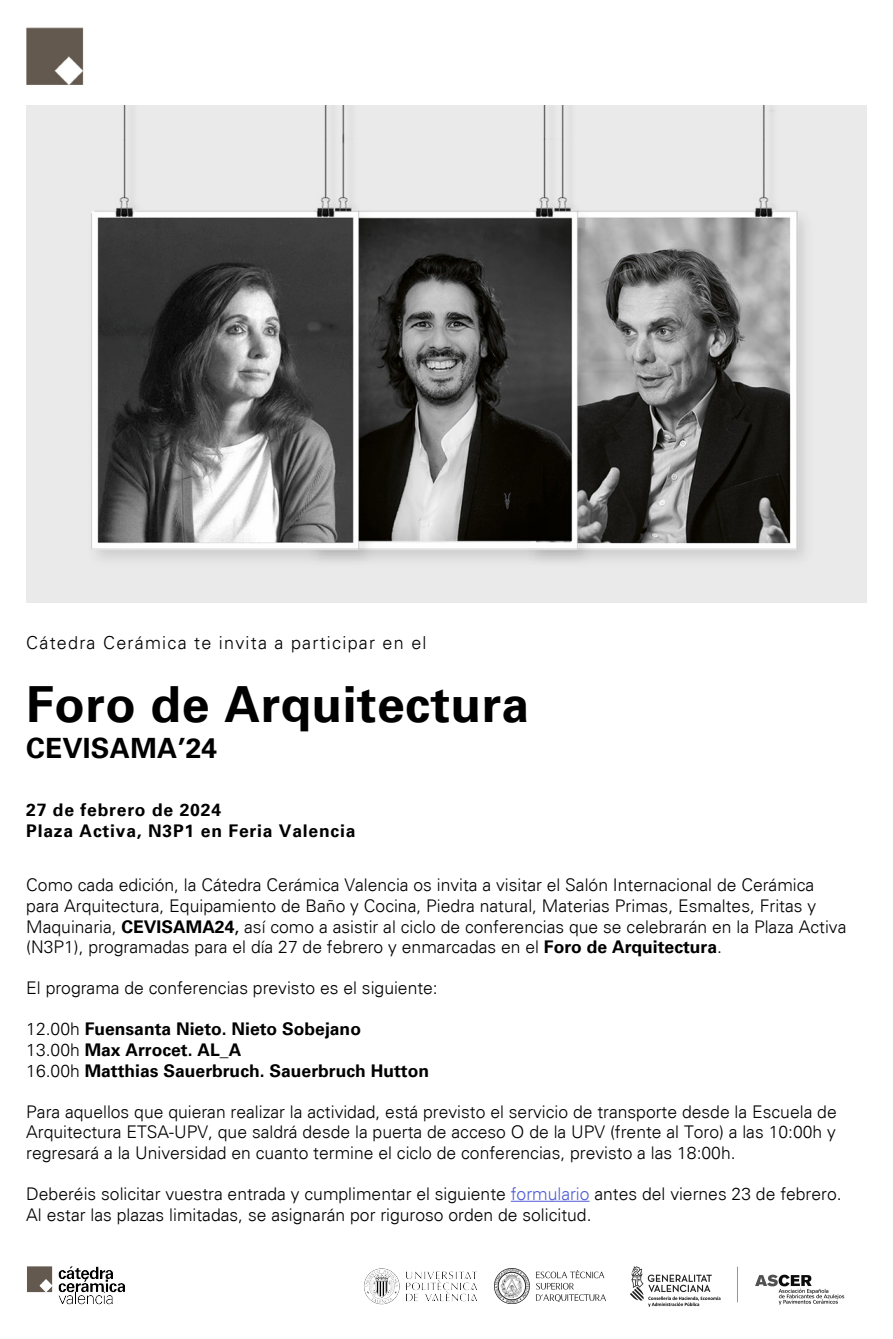
<style>
.page{position:relative;width:893px;height:1339px;background:#fff}
.page>*{position:absolute;margin:0;border:0;box-sizing:border-box;transform-origin:0 0}
.t1{font:700 49.88px "Univers LT Std";letter-spacing:.01em;color:#000}
.t2{font:700 28px "Univers LT Std";letter-spacing:.01em;color:#000}
.t3{font:300 17.94px "Univers LT Std";letter-spacing:.07em;color:#000}
.t4{font:300 17.5px/20.6px "Univers LT Std";color:#000}
.t5{font:700 17.5px "Univers LT Std";color:#000}
.t6{font:700 17.5px "Univers LT Std";letter-spacing:.045em;color:#000}
.s1{font-weight:700}
.s2{font-weight:400}
.s3{font-weight:300}
.s4{color:#4f5cd6}
</style>
<div class="page">
<img style="left:494px;top:1268px;width:111px;height:36px">
<img style="left:364px;top:1268px;width:113px;height:36px">
<img style="left:27px;top:1266px;width:98px;height:39px">
<img style="left:26px;top:27px;width:58px;height:58px">
<hr style="left:511px;top:1201px;width:78px;height:1px;background:#4f5cd6">
<img style="left:26px;top:106px;width:840px;height:496px">
<img style="left:630px;top:1266px;width:215px;height:41px">
<p class="t3" style="left:26px;top:632px;width:402px">Cátedra Cerámica te invita a participar en el</p>
<p class="t1" style="left:26px;top:675px;width:504px">Foro de Arquitectura</p>
<p class="t2" style="left:26px;top:731px;width:193px">CEVISAMA’24</p>
<p class="t6" style="left:26px;top:799px;width:196px">27 de febrero de 2024</p>
<p class="t6" style="left:26px;top:820px;width:331px">Plaza Activa, N3P1 en Feria Valencia</p>
<p class="t4" style="left:26px;top:875px;width:821px">Como cada edición, la Cátedra Cerámica Valencia os invita a visitar el Salón Internacional de Cerámica para Arquitectura, Equipamiento de Baño y Cocina, Piedra natural, Materias Primas, Esmaltes, Fritas y Maquinaria, <span class="s1">CEVISAMA24</span><span class="s2">,</span> así como a asistir al ciclo de conferencias que se celebrarán en la Plaza Activa (N3P1), programadas para el día 27 de febrero y enmarcadas en el <span class="s1">Foro de Arquitectura</span>.</p>
<p class="t4" style="left:26px;top:978px;width:413px">El programa de conferencias previsto es el siguiente:</p>
<p class="t5" style="left:26px;top:1019px;width:336px"><span class="s3">12.00h</span> Fuensanta Nieto. Nieto Sobejano</p>
<p class="t5" style="left:26px;top:1039px;width:216px"><span class="s3">13.00h</span> Max Arrocet. AL_A</p>
<p class="t5" style="left:26px;top:1060px;width:404px"><span class="s3">16.00h</span> Matthias Sauerbruch. Sauerbruch Hutton</p>
<p class="t4" style="left:26px;top:1101px;width:812px;text-align:justify">Para aquellos que quieran realizar la actividad, está previsto el servicio de transporte desde la Escuela de Arquitectura ETSA-UPV, que saldrá desde la puerta de acceso O de la UPV (frente al Toro) a las 10:00h y regresará a la Universidad en cuanto termine el ciclo de conferencias, previsto a las 18:00h.</p>
<p class="t4" style="left:26px;top:1183px;width:816px">Deberéis solicitar vuestra entrada y cumplimentar el siguiente <span class="s4">formulario</span> antes del viernes 23 de febrero.</p>
<p class="t4" style="left:26px;top:1204px;width:566px">Al estar las plazas limitadas, se asignarán por riguroso orden de solicitud.</p>
</div>
